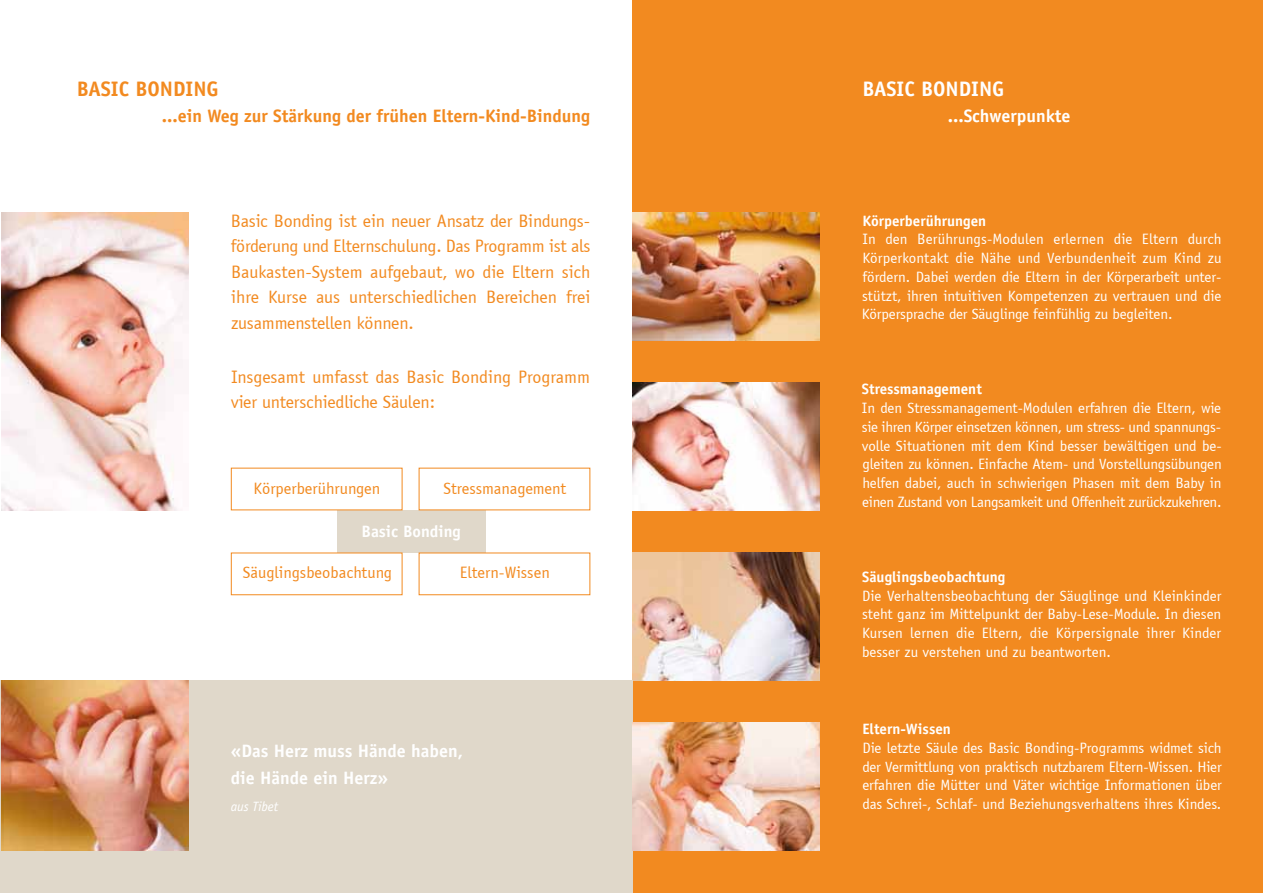
<style>
.page{position:relative;width:1263px;height:893px;background:#fff}
.page>*{position:absolute;margin:0;border:0;box-sizing:border-box;transform-origin:0 0}
.t1{font:700 21px "Officina Sans";color:#f28a20}
.t2{font:700 21px "Officina Sans";color:#fff}
.t3{font:18px/25.5px "Officina Sans";letter-spacing:-.01em;color:#f28a20;text-align:justify}
.t4{font:700 18px/27px "Officina Sans";color:#fff}
.t5{font:700 18px "Officina Sans";color:#f28a20}
.t6{font:16.5px "Officina Sans";color:#f28a20}
.t7{font:700 16.5px "Officina Sans";color:#fff}
.t8{font:15px/18.8px "Officina Sans";letter-spacing:-.01em;color:#fff;text-align:justify}
.t9{font:700 15px "Officina Sans";color:#fff}
.t10{font:italic 13.5px "Officina Sans Std";letter-spacing:-.01em;color:#fff}
</style>
<div class="page">
<img style="left:1px;top:213px;width:187px;height:297px">
<div style="left:337px;top:510px;width:149px;height:43px;background:#e0d8ca"></div>
<div style="left:633px;top:0;width:630px;height:893px;background:#f28a20"></div>
<img style="left:633px;top:213px;width:187px;height:127px">
<img style="left:633px;top:383px;width:187px;height:127px">
<img style="left:633px;top:553px;width:187px;height:127px">
<div style="left:0;top:680px;width:633px;height:213px;background:#e0d8ca"></div>
<img style="left:633px;top:723px;width:187px;height:127px">
<div style="left:231px;top:553px;width:171px;height:42px;border:1px solid #f28a20"></div>
<div style="left:419px;top:553px;width:171px;height:42px;border:1px solid #f28a20"></div>
<img style="left:4px;top:680px;width:184px;height:170px">
<img style="left:1px;top:680px;width:3px;height:170px">
<h1 class="t1" style="left:77px;top:76px;width:143px">BASIC BONDING</h1>
<p class="t5" style="left:162px;top:105px;width:430px">...ein Weg zur Stärkung der frühen Eltern-Kind-Bindung</p>
<p class="t3" style="left:231px;top:208px;width:361px">Basic Bonding ist ein neuer Ansatz der Bindungs&shy;förderung und Elternschulung. Das Programm ist als Baukasten-System aufgebaut, wo die Eltern sich ihre Kurse aus unterschiedlichen Bereichen frei zusammenstellen können.</p>
<p class="t3" style="left:231px;top:364px;width:361px">Insgesamt umfasst das Basic Bonding Programm vier unterschiedliche Säulen:</p>
<p class="t6" style="left:254px;top:477px;width:128px">Körperberührungen</p>
<p class="t6" style="left:443px;top:477px;width:124px">Stressmanagement</p>
<p class="t7" style="left:361px;top:521px;width:101px">Basic Bonding</p>
<p class="t6" style="left:243px;top:562px;width:151px">Säuglingsbeobachtung</p>
<p class="t6" style="left:460px;top:562px;width:92px">Eltern-Wissen</p>
<p class="t4" style="left:231px;top:737px;width:234px">«Das Herz muss Hände haben, die Hände ein Herz»</p>
<p class="t10" style="left:231px;top:799px;width:49px">aus Tibet</p>
<h1 class="t2" style="left:862px;top:76px;width:143px">BASIC BONDING</h1>
<p class="t4" style="left:948px;top:102px;width:124px">...Schwerpunkte</p>
<p class="t9" style="left:862px;top:211px;width:125px">Körperberührungen</p>
<p class="t8" style="left:862px;top:230px;width:361px">In den Berührungs-Modulen erlernen die Eltern durch Körperkontakt die Nähe und Verbundenheit zum Kind zu fördern. Dabei werden die Eltern in der Körperarbeit unter&shy;stützt, ihren intuitiven Kompetenzen zu vertrauen und die Körpersprache der Säuglinge feinfühlig zu begleiten.</p>
<p class="t9" style="left:862px;top:380px;width:121px">Stressmanagement</p>
<p class="t8" style="left:862px;top:399px;width:362px">In den Stressmanagement-Modulen erfahren die Eltern, wie sie ihren Körper einsetzen können, um stress- und spannungs&shy;volle Situationen mit dem Kind besser bewältigen und be&shy;gleiten zu können. Einfache Atem- und Vorstellungsübungen helfen dabei, auch in schwierigen Phasen mit dem Baby in einen Zustand von Langsamkeit und Offenheit zurückzukehren.</p>
<p class="t9" style="left:862px;top:567px;width:145px">Säuglingsbeobachtung</p>
<p class="t8" style="left:862px;top:586px;width:361px">Die Verhaltensbeobachtung der Säuglinge und Kleinkinder steht ganz im Mittelpunkt der Baby-Lese-Module. In diesen Kursen lernen die Eltern, die Körpersignale ihrer Kinder besser zu verstehen und zu beantworten.</p>
<p class="t9" style="left:862px;top:720px;width:90px">Eltern-Wissen</p>
<p class="t8" style="left:862px;top:738px;width:361px">Die letzte Säule des Basic Bonding-Programms widmet sich der Vermittlung von praktisch nutzbarem Eltern-Wissen. Hier erfahren die Mütter und Väter wichtige Informationen über das Schrei-, Schlaf- und Beziehungsverhaltens ihres Kindes.</p>
</div>
